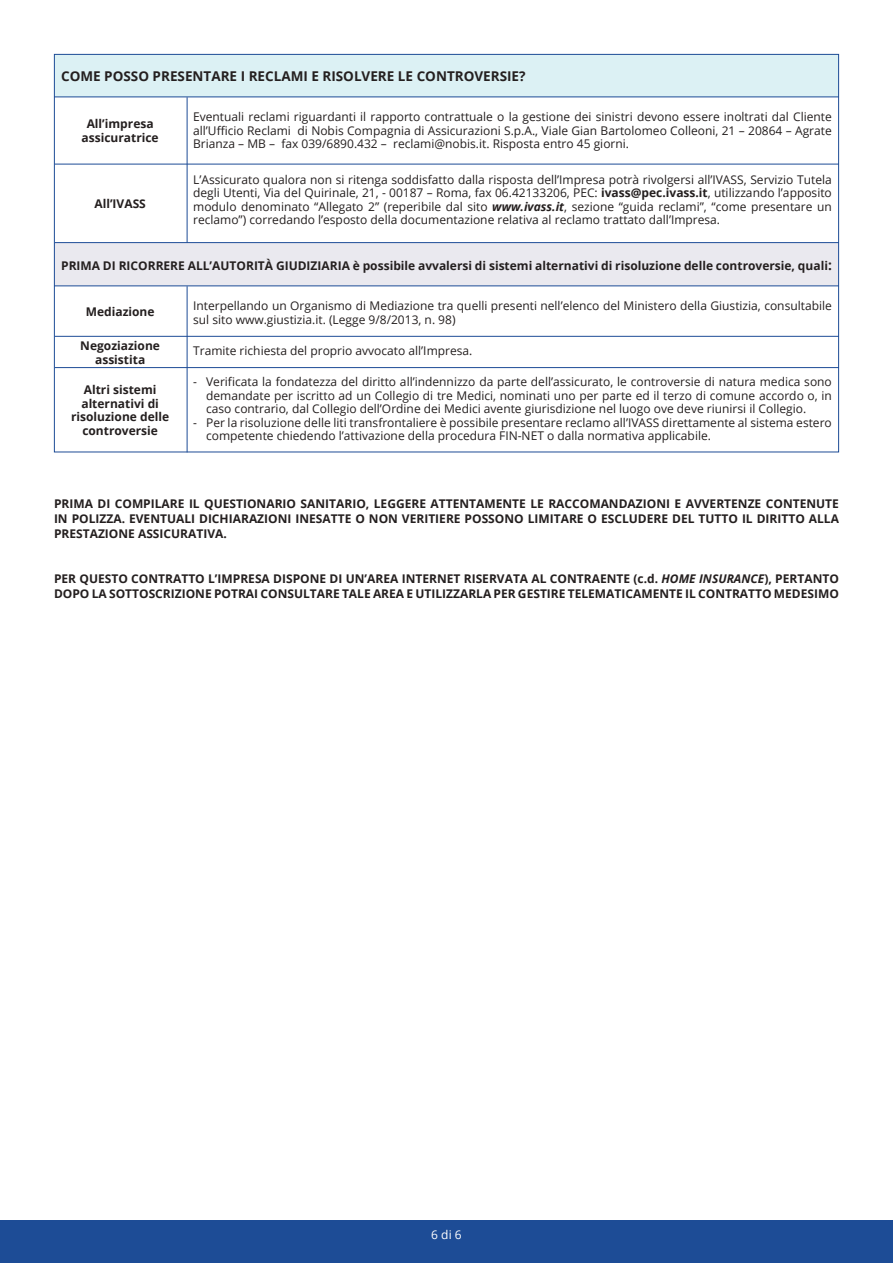
<style>
.page{position:relative;width:893px;height:1263px;background:#fff}
.page>*{position:absolute;margin:0;border:0;box-sizing:border-box;transform-origin:0 0}
.t1{font:700 13.5px "Open Sans";color:#241f1f}
.t2{font:12px/13.5px "Open Sans";color:#241f1f;text-align:justify}
.t3{font:700 12px/13.5px "Open Sans";color:#241f1f;text-align:center}
.t4{font:12px "Open Sans";color:#fff}
.s1{font-weight:700}
.s2{font-weight:700;font-style:italic}
.s3{font-size:13.5px}
.s4{font-style:italic}
</style>
<div class="page">
<div style="left:0;top:1220px;width:893px;height:43px;background:#1d4c96"></div>
<div style="left:54px;top:54px;width:785px;height:43px;background:#dcf1f4"></div>
<div style="left:54px;top:243px;width:785px;height:42px;background:#eae9ef"></div>
<hr style="left:54px;top:97px;width:785px;height:1px;background:#1d4c96">
<hr style="left:54px;top:285px;width:785px;height:1px;background:#1d4c96">
<hr style="left:55px;top:164px;width:784px;height:1px;background:#1d4c96">
<hr style="left:55px;top:336px;width:784px;height:1px;background:#1d4c96">
<hr style="left:55px;top:367px;width:784px;height:1px;background:#1d4c96">
<hr style="left:55px;top:242px;width:784px;height:1px;background:#1d4c96">
<hr style="left:187px;top:97px;width:1px;height:146px;background:#1d4c96">
<hr style="left:187px;top:286px;width:1px;height:166px;background:#1d4c96">
<p class="t1" style="left:61px;top:66px;width:466px">COME POSSO PRESENTARE I RECLAMI E RISOLVERE LE CONTROVERSIE?</p>
<p class="t2" style="left:193px;top:110px;width:640px">Eventuali reclami riguardanti il rapporto contrattuale o la gestione dei sinistri devono essere inoltrati dal Cliente all’Ufficio Reclami di Nobis Compagnia di Assicurazioni S.p.A., Viale Gian Bartolomeo Colleoni, 21 – 20864 – Agrate Brianza – MB – fax 039/6890.432 – reclami@nobis.it. Risposta entro 45 giorni.</p>
<p class="t2" style="left:193px;top:172px;width:640px">L’Assicurato qualora non si ritenga soddisfatto dalla risposta dell’Impresa potrà rivolgersi all’IVASS, Servizio Tutela degli Utenti, Via del Quirinale, 21, - 00187 – Roma, fax 06.42133206, PEC: <span class="s1">ivass@pec.ivass.it</span>, utilizzando l’apposito modulo denominato “Allegato 2” (reperibile dal sito <span class="s2">www.ivass.it</span>, sezione “guida reclami”, “come presentare un reclamo”) corredando l’esposto della documentazione relativa al reclamo trattato dall’Impresa.</p>
<p class="t3" style="left:61px;top:258px;width:772px">PRIMA DI RICORRERE ALL’AUTORITÀ GIUDIZIARIA è possibile avvalersi di sistemi alternativi di risoluzione delle controversie, quali<span class="s3">:</span></p>
<p class="t2" style="left:193px;top:299px;width:640px">Interpellando un Organismo di Mediazione tra quelli presenti nell’elenco del Ministero della Giustizia, consultabile sul sito www.giustizia.it. (Legge 9/8/2013, n. 98)</p>
<p class="t2" style="left:193px;top:344px;width:281px">Tramite richiesta del proprio avvocato all’Impresa.</p>
<p class="t2" style="left:206px;top:375px;width:627px;text-indent:-13px">- Verificata la fondatezza del diritto all’indennizzo da parte dell’assicurato, le controversie di natura medica sono demandate per iscritto ad un Collegio di tre Medici, nominati uno per parte ed il terzo di comune accordo o, in caso contrario, dal Collegio dell’Ordine dei Medici avente giurisdizione nel luogo ove deve riunirsi il Collegio.</p>
<p class="t2" style="left:206px;top:415px;width:627px;text-indent:-13px">- Per la risoluzione delle liti transfrontaliere è possibile presentare reclamo all’IVASS direttamente al sistema estero competente chiedendo l’attivazione della procedura FIN-NET o dalla normativa applicabile.</p>
<p class="t3" style="left:82px;top:117px;width:79px">All’impresa assicuratrice</p>
<p class="t3" style="left:94px;top:196px;width:53px">All’IVASS</p>
<p class="t3" style="left:86px;top:304px;width:70px">Mediazione</p>
<p class="t3" style="left:80px;top:339px;width:81px">Negoziazione assistita</p>
<p class="t3" style="left:71px;top:383px;width:100px">Altri sistemi alternativi di risoluzione delle controversie</p>
<p class="t3" style="left:54px;top:495px;width:786px;line-height:15px;text-align:justify">PRIMA DI COMPILARE IL QUESTIONARIO SANITARIO, LEGGERE ATTENTAMENTE LE RACCOMANDAZIONI E AVVERTENZE CONTENUTE IN POLIZZA. EVENTUALI DICHIARAZIONI INESATTE O NON VERITIERE POSSONO LIMITARE O ESCLUDERE DEL TUTTO IL DIRITTO ALLA PRESTAZIONE ASSICURATIVA.</p>
<p class="t3" style="left:54px;top:570px;width:786px;line-height:15px;text-align:left">PER QUESTO CONTRATTO L’IMPRESA DISPONE DI UN’AREA INTERNET RISERVATA AL CONTRAENTE (c.d. <span class="s4">HOME INSURANCE</span>), PERTANTO<br>DOPO LA SOTTOSCRIZIONE POTRAI CONSULTARE TALE AREA E UTILIZZARLA PER GESTIRE TELEMATICAMENTE IL CONTRATTO MEDESIMO</p>
<p class="t4" style="left:431px;top:1227px;width:32px">6 di 6</p>
</div>
